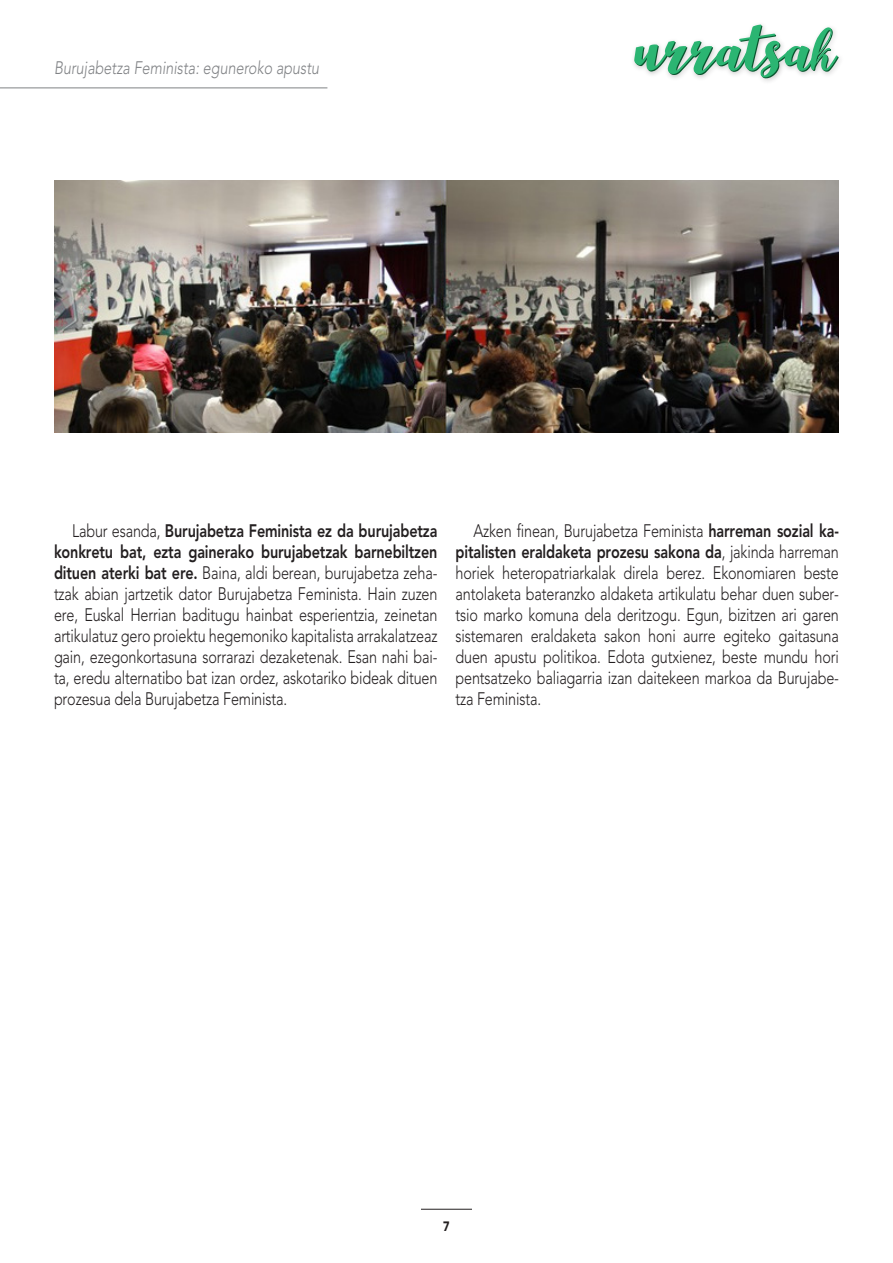
<style>
.page{position:relative;width:893px;height:1263px;background:#fff}
.page>*{position:absolute;margin:0;border:0;box-sizing:border-box;transform-origin:0 0}
.t1{font:88.5px "Aldine";color:#0c6638}
.TESTUA_Bigarrena{font:300 18px/21px "Avenir LT Std";letter-spacing:-.01em;color:#231f20;text-align:justify;scale:.8 1}
.t2{font:italic 300 18px "Avenir LT Std";color:#808285;scale:.8 1}
.t3{font:900 13.5px "Avenir LT Std";color:#231f20;scale:.8 1}
.s1{font-weight:800}
</style>
<div class="page">
<img style="left:633px;top:25px;width:207px;height:57px">
<hr style="left:0;top:88px;width:327px;height:1px;background:#808285">
<hr style="left:421px;top:1209px;width:51px;height:1px;background:#231f20">
<img style="left:54px;top:180px;width:785px;height:252px">
<p class="t2" style="left:54px;top:57px;width:333px">Burujabetza Feminista: eguneroko apustu</p>
<h1 class="t1" style="left:635px;top:1px;width:201px">urratsak</h1>
<p class="TESTUA_Bigarrena" style="left:54px;top:520px;width:481px;text-indent:18px">Labur esanda, <span class="s1">Burujabetza Feminista ez da burujabetza konkretu bat, ezta gainerako burujabetzak barnebiltzen dituen aterki bat ere.</span> Baina, aldi berean, burujabetza zeha&shy;tzak abian jartzetik dator Burujabetza Feminista. Hain zuzen ere, Euskal Herrian baditugu hainbat esperientzia, zeinetan artikulatuz gero proiektu hegemoniko kapitalista arrakalatzeaz gain, ezegonkortasuna sorrarazi dezaketenak. Esan nahi bai&shy;ta, eredu alternatibo bat izan ordez, askotariko bideak dituen prozesua dela Burujabetza Feminista.</p>
<p class="TESTUA_Bigarrena" style="left:455px;top:520px;width:481px;text-indent:18px">Azken finean, Burujabetza Feminista <span class="s1">harreman sozial ka&shy;pitalisten eraldaketa prozesu sakona da</span>, jakinda harreman horiek heteropatriarkalak direla berez. Ekonomiaren beste antolaketa bateranzko aldaketa artikulatu behar duen suber&shy;tsio marko komuna dela deritzogu. Egun, bizitzen ari garen sistemaren eraldaketa sakon honi aurre egiteko gaitasuna duen apustu politikoa. Edota gutxienez, beste mundu hori pentsatzeko baliagarria izan daitekeen markoa da Burujabe&shy;tza Feminista.</p>
<p class="t3" style="left:443px;top:1218px;width:9px">7</p>
</div>
